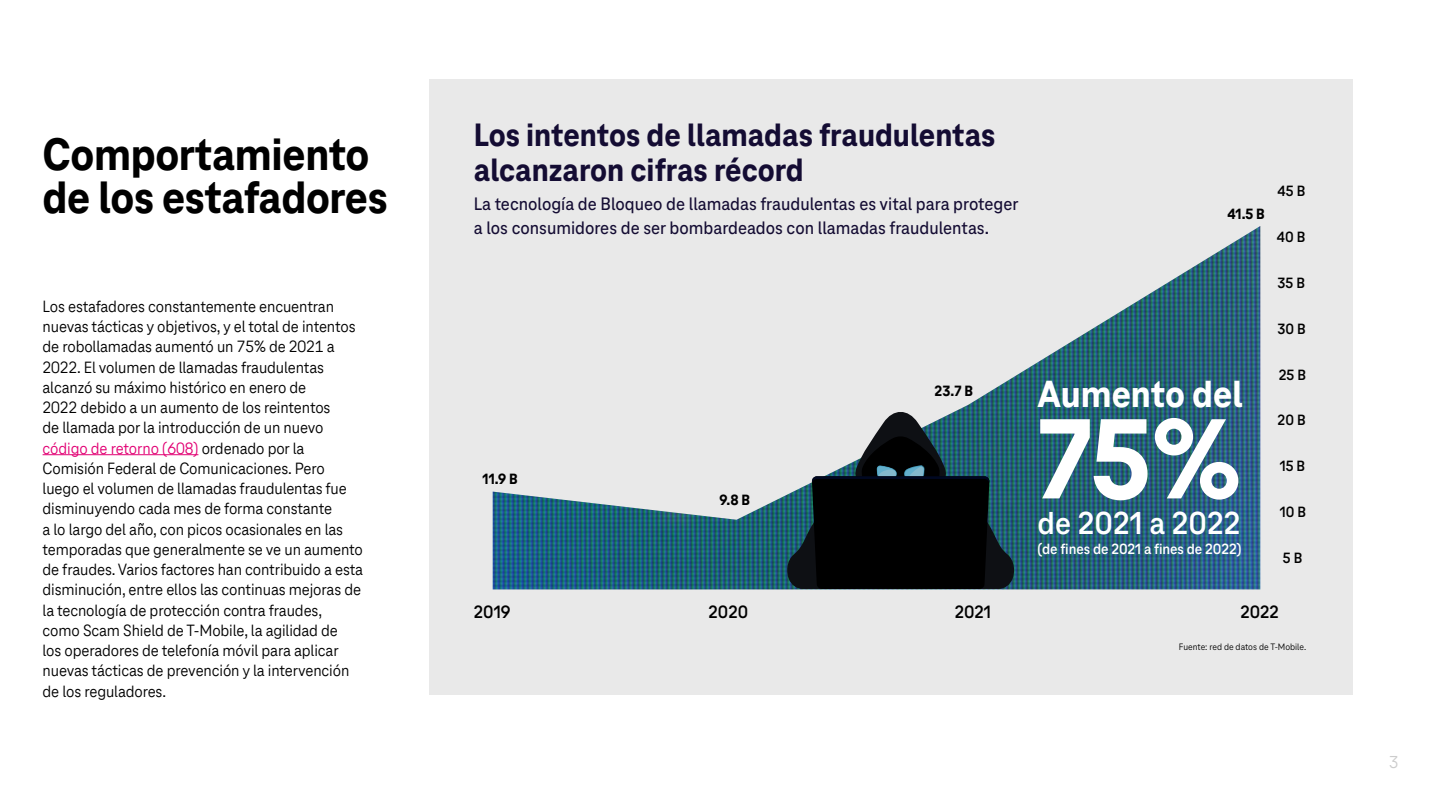
<style>
.page{position:relative;width:1440px;height:810px;background:#fff}
.page>*{position:absolute;margin:0;border:0;box-sizing:border-box;transform-origin:0 0}
.t1{font:800 118.5px "Tele Neo";color:#fff}
.t2{font:800 47.25px/42.5px "Tele Neo";letter-spacing:-.005em;color:#000}
.t3{font:800 39.3px "Tele Neo";color:#fff}
.t4{font:800 33.6px/34.8px "Tele Neo";color:#140c33}
.t5{font:700 33px "Tele Neo";letter-spacing:.005em;color:#fff}
.t6{font:500 18.75px/23.4px "Tele Neo";color:#140c33}
.t7{font:700 18.6px "Tele Neo";color:#000}
.t8{font:18px "Tele Neo";color:#ccc}
.t9{font:16.8px/20.2px "Tele Neo Office";letter-spacing:-.005em;color:#000}
.t10{font:700 15.45px "Tele Neo";letter-spacing:-.005em;color:#fff}
.t11{font:700 15.45px "Tele Neo";color:#000}
.t12{font:800 15.45px "Tele Neo";color:#000}
.t13{font:9.75px "Tele Neo";color:#000}
.s1{color:#e20074}
</style>
<div class="page">
<hr style="left:43px;top:454px;width:155px;height:1px;background:#e20074">
<div style="left:429px;top:80px;width:923px;height:615px;background:#e9e9e9"></div>
<img style="left:493px;top:226px;width:767px;height:363px">
<svg style="left:786px;top:408px;width:229px;height:181px"></svg>
<h2 class="t2" style="left:43px;top:134px;width:347px">Comportamiento de los estafadores</h2>
<p class="t9" style="left:43px;top:296px;width:322px">Los estafadores constantemente encuentran nuevas tácticas y objetivos, y el total de intentos de robollamadas aumentó un 75% de 2021 a 2022. El volumen de llamadas fraudulentas alcanzó su máximo histórico en enero de<br>2022 debido a un aumento de los reintentos<br>de llamada por la introducción de un nuevo <span class="s1">código de retorno (608)</span> ordenado por la Comisión Federal de Comunicaciones. Pero luego el volumen de llamadas fraudulentas fue disminuyendo cada mes de forma constante<br>a lo largo del año, con picos ocasionales en las temporadas que generalmente se ve un aumento de fraudes. Varios factores han contribuido a esta disminución, entre ellos las continuas mejoras de la tecnología de protección contra fraudes, como Scam Shield de T‑Mobile, la agilidad de<br>los operadores de telefonía móvil para aplicar nuevas tácticas de prevención y la intervención de los reguladores.</p>
<h3 class="t4" style="left:474px;top:118px;width:523px">Los intentos de llamadas fraudulentas alcanzaron cifras récord</h3>
<p class="t6" style="left:474px;top:193px;width:546px">La tecnología de Bloqueo de llamadas fraudulentas es vital para proteger a los consumidores de ser bombardeados con llamadas fraudulentas.</p>
<p class="t12" style="left:482px;top:471px;width:37px">11.9 B</p>
<p class="t12" style="left:719px;top:492px;width:32px">9.8 B</p>
<p class="t12" style="left:934px;top:382px;width:40px">23.7 B</p>
<p class="t12" style="left:1227px;top:205px;width:39px">41.5 B</p>
<p class="t11" style="left:1277px;top:182px;width:29px">45 B</p>
<p class="t11" style="left:1276px;top:228px;width:30px">40 B</p>
<h3 class="t3" style="left:1037px;top:372px;width:207px">Aumento del</h3>
<h1 class="t1" style="left:1037px;top:393px;width:206px">75%</h1>
<h3 class="t5" style="left:1037px;top:504px;width:204px">de 2021 a 2022</h3>
<p class="t10" style="left:1037px;top:540px;width:205px">(de fines de 2021 a fines de 2022)</p>
<p class="t11" style="left:1277px;top:274px;width:29px">35 B</p>
<p class="t11" style="left:1277px;top:320px;width:30px">30 B</p>
<p class="t11" style="left:1278px;top:366px;width:29px">25 B</p>
<p class="t11" style="left:1277px;top:412px;width:30px">20 B</p>
<p class="t11" style="left:1279px;top:458px;width:27px">15 B</p>
<p class="t11" style="left:1279px;top:504px;width:28px">10 B</p>
<p class="t11" style="left:1283px;top:549px;width:21px">5 B</p>
<p class="t7" style="left:474px;top:602px;width:38px">2019</p>
<p class="t7" style="left:708px;top:602px;width:41px">2020</p>
<p class="t7" style="left:955px;top:602px;width:38px">2021</p>
<p class="t7" style="left:1240px;top:602px;width:40px">2022</p>
<p class="t13" style="left:1179px;top:642px;width:129px">Fuente: red de datos de T-Mobile.</p>
<p class="t8" style="left:1389px;top:752px;width:11px">3</p>
</div>
